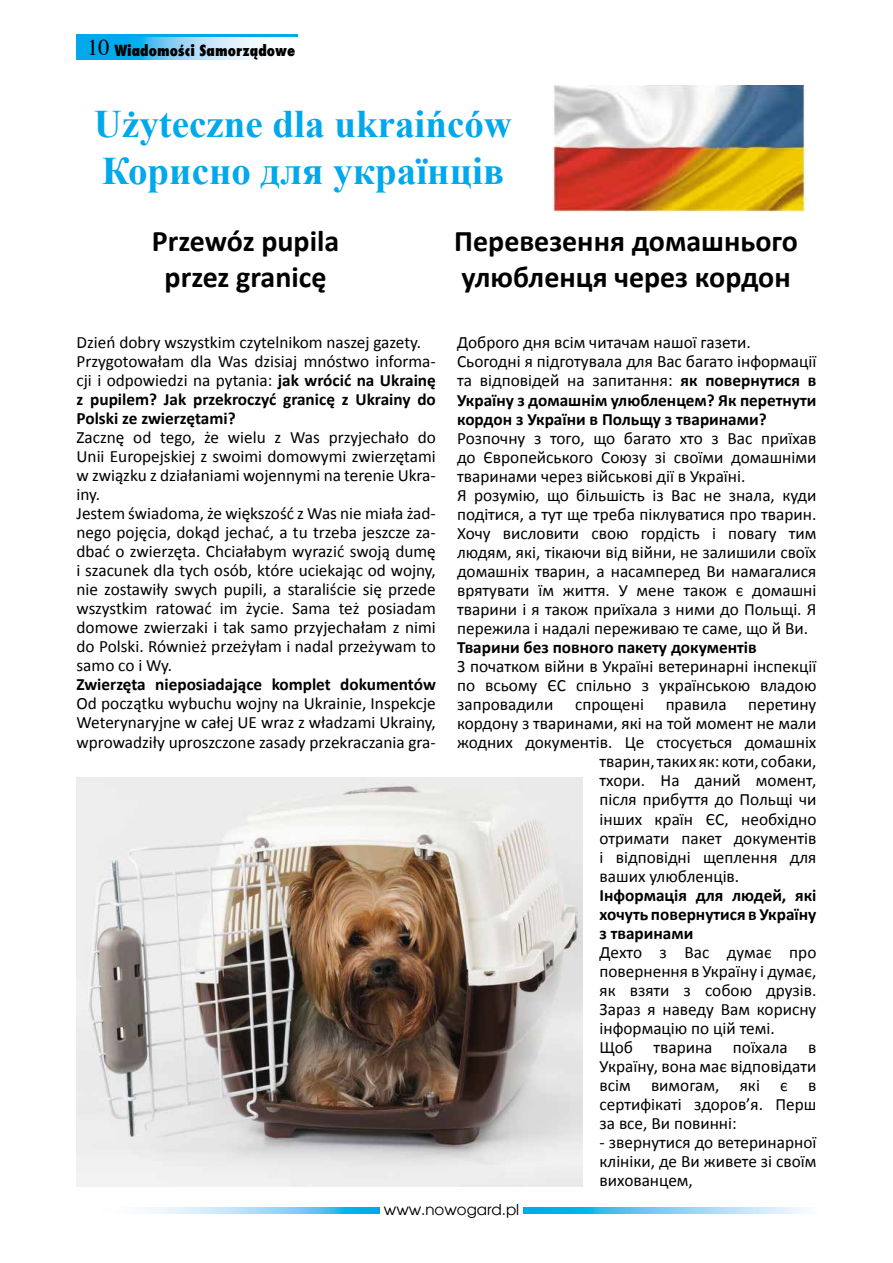
<style>
.page{position:relative;width:893px;height:1263px;background:#fff}
.page>*{position:absolute;margin:0;border:0;box-sizing:border-box;transform-origin:0 0}
.t1{font:700 39px/46.8px "Times New Roman";color:#00a8ec}
.t2{font:700 30px/36px "Calibri";color:#000}
.t3{font:17.25px/19px "Calibri";color:#000}
.t4{font:700 17.25px/19px "Calibri";color:#000;text-align:justify}
.t5{font:800 15px "Fujiyama";color:#000}
.t6{font:15px "Avalon";color:#000}
.s1{font-family:"Times";font-weight:400;font-size:22.5px}
.s2{font-weight:700}
</style>
<div class="page">
<div style="left:77px;top:34px;width:221px;height:26px;background:#00a8ec"></div>
<svg style="left:138px;top:37px;width:160px;height:23px"></svg>
<svg style="left:147px;top:1207px;width:658px;height:6px"></svg>
<div style="left:380px;top:1203px;width:143px;height:15px;background:#fff"></div>
<img style="left:553px;top:85px;width:253px;height:127px">
<img style="left:77px;top:777px;width:506px;height:410px">
<p class="t5" style="left:87px;top:40px;width:210px"><span class="s1">10</span> Wiadomości Samorządowe</p>
<h1 class="t1" style="left:94px;top:100px;width:420px">Użyteczne dla ukraińców<br>Корисно для українців</h1>
<h2 class="t2" style="left:152px;top:221px;width:189px;text-align:center">Przewóz pupila przez granicę</h2>
<h2 class="t2" style="left:454px;top:221px;width:345px">Перевезення домашнього улюбленця через кордон</h2>
<p class="t3" style="left:77px;top:332px;width:361px">Dzień dobry wszystkim czytelnikom naszej gazety.<br>Przygotowałam dla Was dzisiaj mnóstwo informa&shy;cji i odpowiedzi na pytania: <span class="s2">jak wrócić na Ukrainę z pupilem? Jak przekroczyć granicę z Ukrainy do Polski ze zwierzętami?</span></p>
<p class="t3" style="left:77px;top:428px;width:361px">Zacznę od tego, że wielu z Was przyjechało do Unii Europejskiej z swoimi domowymi zwierzętami w związku z działaniami wojennymi na terenie Ukra&shy;iny.<br>Jestem świadoma, że większość z Was nie miała żad&shy;nego pojęcia, dokąd jechać, a tu trzeba jeszcze za&shy;dbać o zwierzęta. Chciałabym wyrazić swoją dumę i szacunek dla tych osób, które uciekając od wojny, nie zostawiły swych pupili, a staraliście się przede wszystkim ratować im życie. Sama też posiadam domowe zwierzaki i tak samo przyjechałam z nimi do Polski. Również przeżyłam i nadal przeżywam to samo co i Wy.</p>
<p class="t4" style="left:77px;top:674px;width:361px">Zwierzęta nieposiadające komplet dokumentów</p>
<p class="t3" style="left:77px;top:694px;width:361px;text-align:justify">Od początku wybuchu wojny na Ukrainie, Inspekcje Weterynaryjne w całej UE wraz z władzami Ukrainy, wprowadziły uproszczone zasady przekraczania gra-</p>
<p class="t3" style="left:457px;top:333px;width:361px">Доброго дня всім читачам нашої газети.<br>Сьогодні я підготувала для Вас багато інформації та відповідей на запитання: <span class="s2">як повернутися в Україну з домашнім улюбленцем? Як перетнути кордон з України в Польщу з тваринами?</span></p>
<p class="t3" style="left:457px;top:428px;width:361px">Розпочну з того, що багато хто з Вас приїхав до Європейського Союзу зі своїми домашніми тваринами через військові дії в Україні.<br>Я розумію, що більшість із Вас не знала, куди подітися, а тут ще треба піклуватися про тварин.<br>Хочу висловити свою гордість і повагу тим людям, які, тікаючи від війни, не залишили своїх домашніх тварин, а насамперед Ви намагалися врятувати їм життя. У мене також є домашні тварини і я також приїхала з ними до Польщі. Я пережила і надалі переживаю те саме, що й Ви.</p>
<p class="t4" style="left:457px;top:637px;width:301px">Тварини без повного пакету документів</p>
<p class="t3" style="left:457px;top:657px;width:361px;text-align:justify">З початком війни в Україні ветеринарні інспекції по всьому ЄС спільно з українською владою запровадили</p>
<p class="t3" style="left:575px;top:695px;width:70px">спрощені</p>
<p class="t3" style="left:666px;top:695px;width:62px">правила</p>
<p class="t3" style="left:748px;top:695px;width:70px">перетину</p>
<p class="t3" style="left:457px;top:714px;width:361px">кордону з тваринами, які на той момент не мали</p>
<p class="t3" style="left:457px;top:733px;width:361px">жодних документів. Це стосується домашніх</p>
<p class="t3" style="left:600px;top:752px;width:218px">тварин, таких як: коти, собаки,</p>
<p class="t3" style="left:600px;top:771px;width:218px">тхори. На даний момент,</p>
<p class="t3" style="left:600px;top:790px;width:218px">після прибуття до Польщі чи</p>
<p class="t3" style="left:600px;top:809px;width:218px">інших країн ЄС, необхідно</p>
<p class="t3" style="left:600px;top:828px;width:218px">отримати пакет документів</p>
<p class="t3" style="left:600px;top:847px;width:218px">і відповідні щеплення для</p>
<p class="t3" style="left:600px;top:866px;width:141px">ваших улюбленців.</p>
<p class="t4" style="left:600px;top:885px;width:218px">Інформація для людей, які хочуть повернутися в Україну з тваринами</p>
<p class="t3" style="left:600px;top:943px;width:218px">Дехто з Вас думає про повернення в Україну і думає, як взяти з собою друзів.<br>Зараз я наведу Вам корисну інформацію по цій темі.<br>Щоб тварина поїхала в<br>Україну, вона має відповідати всім вимогам, які є в сертифікаті здоров’я. Перш за все, Ви повинні:</p>
<p class="t3" style="left:600px;top:1133px;width:218px;text-align:justify">- звернутися до ветеринарної клініки, де Ви живете зі своїм вихованцем,</p>
<p class="t6" style="left:384px;top:1200px;width:137px">www.nowogard.pl</p>
</div>
